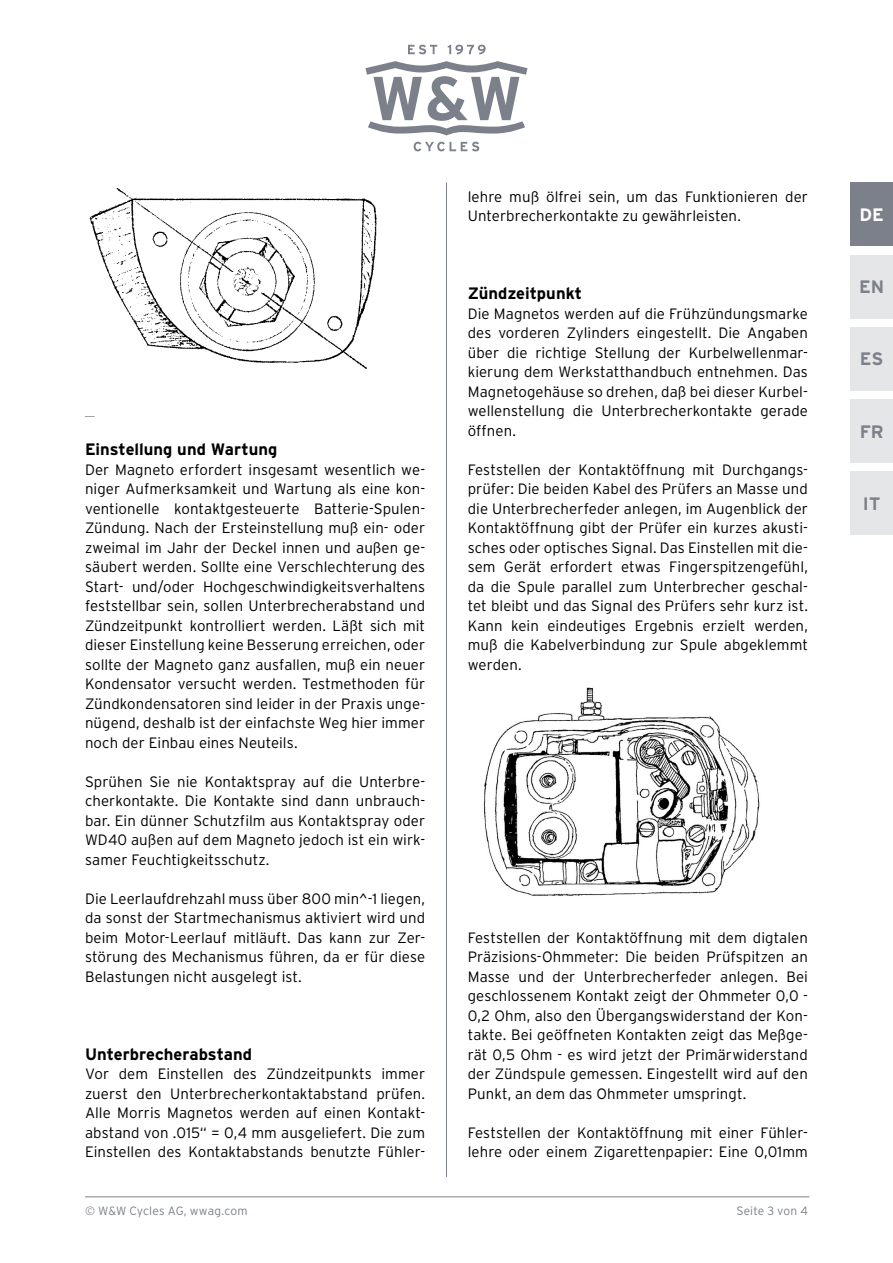
<style>
.page{position:relative;width:893px;height:1263px;background:#fff}
.page>*{position:absolute;margin:0;border:0;box-sizing:border-box;transform-origin:0 0}
.t1{font:700 18px "Interstate";color:#7c808b}
.t2{font:700 18px "Interstate";color:#fff}
.t3{font:700 16.5px "Interstate";color:#000}
.t4{font:300 15px/19.5px "Interstate";letter-spacing:.005em;color:#000;text-align:justify}
.t5{font:300 12px "Interstate";letter-spacing:.01em;color:#7c808b}
</style>
<div class="page">
<svg style="left:408px;top:45px;width:29px;height:9px"></svg>
<svg style="left:448px;top:45px;width:38px;height:9px"></svg>
<svg style="left:414px;top:142px;width:65px;height:9px"></svg>
<svg style="left:365px;top:61px;width:162px;height:75px"></svg>
<hr style="left:85px;top:1196px;width:724px;height:1px;background:#7c808b">
<hr style="left:446px;top:182px;width:1px;height:995px;background:#7c808b">
<div style="left:850px;top:255px;width:43px;height:63px;background:#e5e6e8"></div>
<div style="left:850px;top:327px;width:43px;height:64px;background:#e5e6e8"></div>
<div style="left:850px;top:399px;width:43px;height:64px;background:#e5e6e8"></div>
<div style="left:850px;top:471px;width:43px;height:64px;background:#e5e6e8"></div>
<div style="left:850px;top:182px;width:43px;height:64px;background:#7c808b"></div>
<img style="left:89px;top:188px;width:288px;height:181px">
<img style="left:483px;top:687px;width:277px;height:209px">
<p class="t3" style="left:85px;top:440px;width:194px">Einstellung und Wartung</p>
<p class="t4" style="left:85px;top:460px;width:342px">Der Magneto erfordert insgesamt wesentlich we&shy;niger Aufmerksamkeit und Wartung als eine kon&shy;ventionelle kontaktgesteuerte Batterie-Spulen-Zündung. Nach der Ersteinstellung muß ein- oder zweimal im Jahr der Deckel innen und außen ge&shy;säubert werden. Sollte eine Verschlechterung des Start- und/oder Hochgeschwindigkeitsverhaltens feststellbar sein, sollen Unterbrecherabstand und Zündzeitpunkt kontrolliert werden. Läßt sich mit dieser Einstellung keine Besserung erreichen, oder sollte der Magneto ganz ausfallen, muß ein neuer Kondensator versucht werden. Testmethoden für Zündkondensatoren sind leider in der Praxis unge&shy;nügend, deshalb ist der einfachste Weg hier immer noch der Einbau eines Neuteils.</p>
<p class="t4" style="left:85px;top:772px;width:342px">Sprühen Sie nie Kontaktspray auf die Unterbre&shy;cherkontakte. Die Kontakte sind dann unbrauch&shy;bar. Ein dünner Schutzfilm aus Kontaktspray oder WD40 außen auf dem Magneto jedoch ist ein wirk&shy;samer Feuchtigkeitsschutz.</p>
<p class="t4" style="left:85px;top:889px;width:342px">Die Leerlaufdrehzahl muss über 800 min^-1 liegen, da sonst der Startmechanismus aktiviert wird und beim Motor-Leerlauf mitläuft. Das kann zur Zer&shy;störung des Mechanismus führen, da er für diese Belastungen nicht ausgelegt ist.</p>
<p class="t3" style="left:85px;top:1045px;width:169px">Unterbrecherabstand</p>
<p class="t4" style="left:85px;top:1064px;width:342px">Vor dem Einstellen des Zündzeitpunkts immer zuerst den Unterbrecherkontaktabstand prüfen.<br>Alle Morris Magnetos werden auf einen Kontakt&shy;abstand von .015“ = 0,4 mm ausgeliefert. Die zum Einstellen des Kontaktabstands benutzte Fühler-</p>
<p class="t5" style="left:85px;top:1204px;width:164px">© W&amp;W Cycles AG, wwag.com</p>
<p class="t4" style="left:468px;top:187px;width:342px">lehre muß ölfrei sein, um das Funktionieren der<br>Unterbrecherkontakte zu gewährleisten.</p>
<p class="t3" style="left:468px;top:284px;width:116px">Zündzeitpunkt</p>
<p class="t4" style="left:468px;top:304px;width:342px">Die Magnetos werden auf die Frühzündungsmarke des vorderen Zylinders eingestellt. Die Angaben über die richtige Stellung der Kurbelwellenmar&shy;kierung dem Werkstatthandbuch entnehmen. Das Magnetogehäuse so drehen, daß bei dieser Kurbel&shy;wellenstellung die Unterbrecherkontakte gerade öffnen.</p>
<p class="t4" style="left:468px;top:460px;width:342px">Feststellen der Kontaktöffnung mit Durchgangs&shy;prüfer: Die beiden Kabel des Prüfers an Masse und die Unterbrecherfeder anlegen, im Augenblick der Kontaktöffnung gibt der Prüfer ein kurzes akusti&shy;sches oder optisches Signal. Das Einstellen mit die&shy;sem Gerät erfordert etwas Fingerspitzengefühl, da die Spule parallel zum Unterbrecher geschal&shy;tet bleibt und das Signal des Prüfers sehr kurz ist.<br>Kann kein eindeutiges Ergebnis erzielt werden, muß die Kabelverbindung zur Spule abgeklemmt werden.</p>
<p class="t4" style="left:468px;top:928px;width:342px">Feststellen der Kontaktöffnung mit dem digtalen Präzisions-Ohmmeter: Die beiden Prüfspitzen an Masse und der Unterbrecherfeder anlegen. Bei geschlossenem Kontakt zeigt der Ohmmeter 0,0 - 0,2 Ohm, also den Übergangswiderstand der Kon&shy;takte. Bei geöffneten Kontakten zeigt das Meßge&shy;rät 0,5 Ohm - es wird jetzt der Primärwiderstand der Zündspule gemessen. Eingestellt wird auf den Punkt, an dem das Ohmmeter umspringt.</p>
<p class="t4" style="left:468px;top:1123px;width:342px">Feststellen der Kontaktöffnung mit einer Fühler&shy;lehre oder einem Zigarettenpapier: Eine 0,01mm</p>
<p class="t5" style="left:736px;top:1204px;width:73px">Seite 3 von 4</p>
<p class="t2" style="left:859px;top:204px;width:26px">DE</p>
<p class="t1" style="left:859px;top:277px;width:27px">EN</p>
<p class="t1" style="left:860px;top:349px;width:25px">ES</p>
<p class="t1" style="left:860px;top:421px;width:26px">FR</p>
<p class="t1" style="left:863px;top:494px;width:19px">IT</p>
</div>
